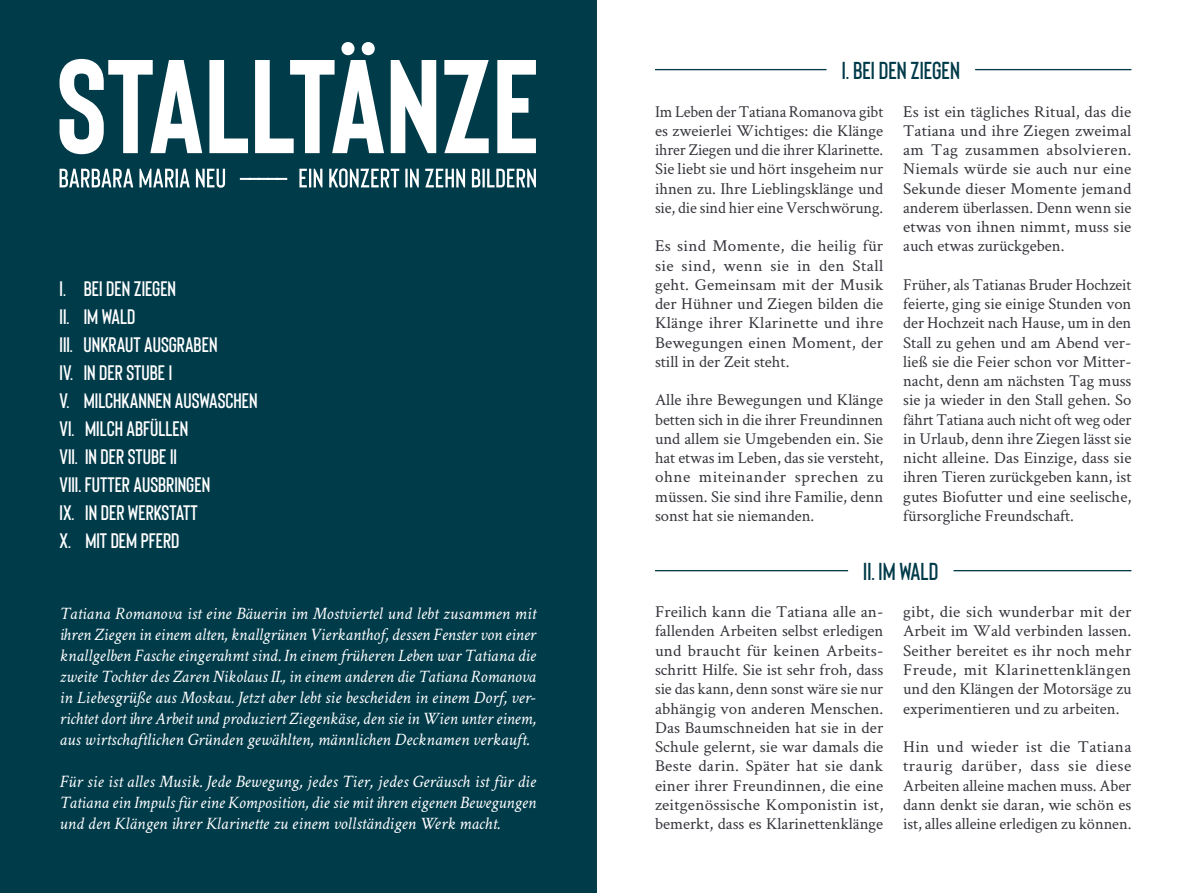
<style>
.page{position:relative;width:1191px;height:893px;background:#fff}
.page>*{position:absolute;margin:0;border:0;box-sizing:border-box;transform-origin:0 0}
.Überschrift_1{font:600 24.5px "Bison";color:#003b4a}
.t1{font:600 21px "Bison";color:#fff}
.Absatz_weiß_auf_blau{font:italic 17.5px/21px "Crimson Text";color:#fff;text-align:justify}
.Absatz{font:16.62px/19.2px "Crimson Text";color:#35363c;text-align:justify}
</style>
<div class="page">
<div style="left:0;top:0;width:596px;height:893px;background:#003b4a"></div>
<hr style="left:655px;top:69px;width:476px;height:1px;background:#003b4a">
<div style="left:826px;top:53px;width:149px;height:35px;background:#fff"></div>
<hr style="left:655px;top:570px;width:476px;height:1px;background:#003b4a">
<div style="left:848px;top:554px;width:105px;height:35px;background:#fff"></div>
<svg style="left:60px;top:168px;width:476px;height:20px"></svg>
<svg style="left:60px;top:42px;width:476px;height:112px"></svg>
<p class="t1" style="left:60px;top:275px;width:118px">I. BEI DEN ZIEGEN</p>
<p class="t1" style="left:60px;top:303px;width:77px">II. IM WALD</p>
<p class="t1" style="left:60px;top:331px;width:159px">III. UNKRAUT AUSGRABEN</p>
<p class="t1" style="left:60px;top:359px;width:114px">IV. IN DER STUBE I</p>
<p class="t1" style="left:60px;top:387px;width:200px">V. MILCHKANNEN AUSWASCHEN</p>
<p class="t1" style="left:60px;top:415px;width:130px">VI. MILCH ABFÜLLEN</p>
<p class="t1" style="left:60px;top:443px;width:119px">VII. IN DER STUBE II</p>
<p class="t1" style="left:60px;top:471px;width:152px">VIII. FUTTER AUSBRINGEN</p>
<p class="t1" style="left:60px;top:499px;width:140px">IX. IN DER WERKSTATT</p>
<p class="t1" style="left:60px;top:527px;width:121px">X. MIT DEM PFERD</p>
<p class="Absatz_weiß_auf_blau" style="left:60px;top:603px;width:478px">Tatiana Romanova ist eine Bäuerin im Mostviertel und lebt zusammen mit ihren Ziegen in einem alten, knallgrünen Vierkanthof, dessen Fenster von einer knallgelben Fasche eingerahmt sind. In einem früheren Leben war Tatiana die zweite Tochter des Zaren Nikolaus II., in einem anderen die Tatiana Romanova in Liebesgrüße aus Moskau. Jetzt aber lebt sie bescheiden in einem Dorf, ver&shy;richtet dort ihre Arbeit und produziert Ziegenkäse, den sie in Wien unter einem, aus wirtschaftlichen Gründen gewählten, männlichen Decknamen verkauft.</p>
<p class="Absatz_weiß_auf_blau" style="left:60px;top:771px;width:478px">Für sie ist alles Musik. Jede Bewegung, jedes Tier, jedes Geräusch ist für die Tatiana ein Impuls für eine Komposition, die sie mit ihren eigenen Bewegungen und den Klängen ihrer Klarinette zu einem vollständigen Werk macht.</p>
<p class="Überschrift_1" style="left:841px;top:55px;width:120px">I. BEI DEN ZIEGEN</p>
<p class="Absatz" style="left:655px;top:101px;width:230px">Im Leben der Tatiana Romanova gibt es zweierlei Wichtiges: die Klänge ihrer Ziegen und die ihrer Klarinette.<br>Sie liebt sie und hört insgeheim nur ihnen zu. Ihre Lieblingsklänge und sie, die sind hier eine Verschwörung.</p>
<p class="Absatz" style="left:655px;top:236px;width:230px">Es sind Momente, die heilig für sie sind, wenn sie in den Stall geht. Gemeinsam mit der Musik der Hühner und Ziegen bilden die Klänge ihrer Klarinette und ihre Bewegungen einen Moment, der still in der Zeit steht.</p>
<p class="Absatz" style="left:655px;top:390px;width:230px">Alle ihre Bewegungen und Klänge betten sich in die ihrer Freundinnen und allem sie Umgebenden ein. Sie hat etwas im Leben, das sie versteht, ohne miteinander sprechen zu müssen. Sie sind ihre Familie, denn sonst hat sie niemanden.</p>
<p class="Absatz" style="left:903px;top:101px;width:230px">Es ist ein tägliches Ritual, das die Tatiana und ihre Ziegen zweimal am Tag zusammen absolvieren.<br>Niemals würde sie auch nur eine Sekunde dieser Momente jemand anderem überlassen. Denn wenn sie etwas von ihnen nimmt, muss sie auch etwas zurückgeben.</p>
<p class="Absatz" style="left:903px;top:274px;width:230px">Früher, als Tatianas Bruder Hochzeit feierte, ging sie einige Stunden von der Hochzeit nach Hause, um in den Stall zu gehen und am Abend ver&shy;ließ sie die Feier schon vor Mitter&shy;nacht, denn am nächsten Tag muss sie ja wieder in den Stall gehen. So fährt Tatiana auch nicht oft weg oder in Urlaub, denn ihre Ziegen lässt sie nicht alleine. Das Einzige, dass sie ihren Tieren zurückgeben kann, ist gutes Biofutter und eine seelische, fürsorgliche Freundschaft.</p>
<p class="Überschrift_1" style="left:863px;top:556px;width:77px">II. IM WALD</p>
<p class="Absatz" style="left:655px;top:602px;width:230px">Freilich kann die Tatiana alle an&shy;fallenden Arbeiten selbst erledigen und braucht für keinen Arbeits&shy;schritt Hilfe. Sie ist sehr froh, dass sie das kann, denn sonst wäre sie nur abhängig von anderen Menschen.<br>Das Baumschneiden hat sie in der Schule gelernt, sie war damals die Beste darin. Später hat sie dank einer ihrer Freundinnen, die eine zeitgenössische Komponistin ist, bemerkt, dass es Klarinettenklänge</p>
<p class="Absatz" style="left:903px;top:602px;width:230px">gibt, die sich wunderbar mit der Arbeit im Wald verbinden lassen.<br>Seither bereitet es ihr noch mehr Freude, mit Klarinettenklängen und den Klängen der Motorsäge zu experimentieren und zu arbeiten.</p>
<p class="Absatz" style="left:903px;top:736px;width:230px">Hin und wieder ist die Tatiana traurig darüber, dass sie diese Arbeiten alleine machen muss. Aber dann denkt sie daran, wie schön es ist, alles alleine erledigen zu können.</p>
</div>
